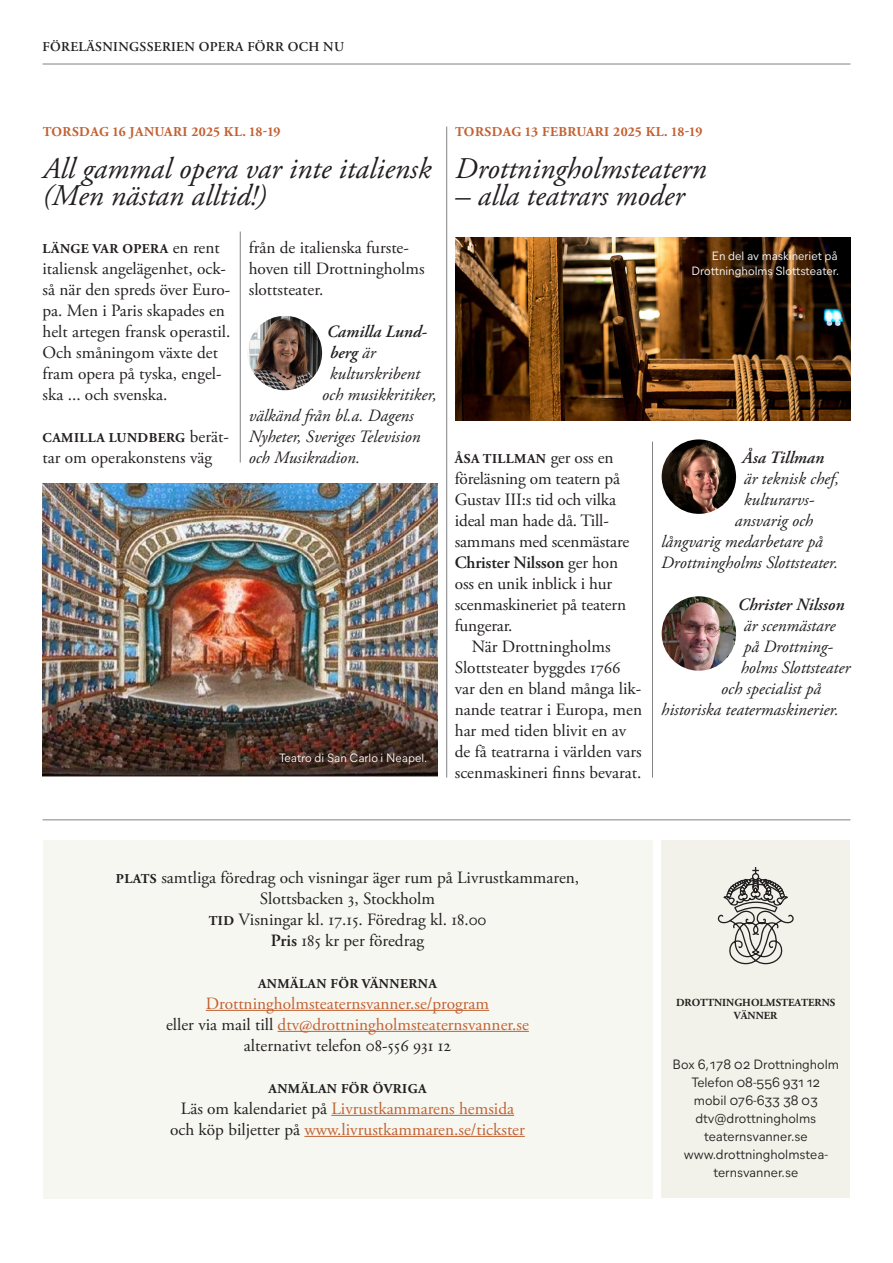
<style>
.page{position:relative;width:893px;height:1263px;background:#fff}
.page>*{position:absolute;margin:0;border:0;box-sizing:border-box;transform-origin:0 0}
.bildbyline{font:italic 30px/27px "Adobe Garamond Pro";color:#231f20}
.text___ej_indrag{font:17.25px/21px "Adobe Garamond Pro";color:#231f20}
.text___ej_indrag-2{font:italic 17.25px "Adobe Garamond Pro";color:#231f20}
.text___ej_indrag-3{font:17.25px/21px "Adobe Garamond Pro";color:#c36132;text-align:center}
.text___indrag{font:17.25px/21px "Adobe Garamond Pro";color:#231f20}
.text___ej_indrag-4{font:italic 600 17.25px "Adobe Garamond Pro";color:#231f20}
.t1{font:700 14.1px "Adobe Garamond Pro";color:#231f20}
.bildtext___neg{font:13.5px/18px "Mier B";color:#231f20;text-align:center}
.text___ej_indrag-5{font:700 13.5px "Adobe Garamond Pro";letter-spacing:.035em;color:#231f20}
.bildbyline-2{font:700 13.5px "Adobe Garamond Pro";letter-spacing:.035em;color:#c36132}
.vinjettrubrik{font:600 13.5px "Adobe Garamond Pro";letter-spacing:.025em;color:#231f20}
.bildtext___neg-2{font:12px/15px "Mier B";color:#fff;text-align:right}
.t2{font:700 10.8px/12.9px "Adobe Garamond Pro";color:#231f20;text-align:center}
.s1{font-weight:400}
.s2{font-weight:400;font-size:17.25px}
.s3{font-weight:600}
.s4{font-weight:700;font-size:13.5px}
.s5{color:#231f20}
</style>
<div class="page">
<div style="left:661px;top:841px;width:189px;height:357px;background:#f3f2ea"></div>
<hr style="left:43px;top:64px;width:807px;height:1px;background:#808285">
<hr style="left:43px;top:819px;width:807px;height:1px;background:#808285">
<div style="left:43px;top:841px;width:609px;height:358px;background:#f6f7f1"></div>
<hr style="left:206px;top:1010px;width:283px;height:1px;background:#c36132">
<hr style="left:278px;top:1031px;width:251px;height:1px;background:#c36132">
<hr style="left:331px;top:1115px;width:183px;height:1px;background:#c36132">
<hr style="left:304px;top:1136px;width:221px;height:1px;background:#c36132">
<svg style="left:717px;top:867px;width:77px;height:97px"></svg>
<hr style="left:652px;top:442px;width:1px;height:336px;background:#808285">
<hr style="left:446px;top:127px;width:1px;height:651px;background:#808285">
<hr style="left:240px;top:232px;width:1px;height:231px;background:#808285">
<img style="left:43px;top:484px;width:395px;height:292px">
<img style="left:455px;top:237px;width:395px;height:184px">
<img style="left:248px;top:316px;width:74px;height:74px;border-radius:37px">
<img style="left:662px;top:439px;width:74px;height:75px;border-radius:37px">
<img style="left:662px;top:596px;width:74px;height:75px;border-radius:37px">
<p class="vinjettrubrik" style="left:43px;top:39px;width:303px">FÖRELÄSNINGSSERIEN OPERA FÖRR OCH NU</p>
<p class="bildbyline-2" style="left:43px;top:124px;width:239px">TORSDAG 16 JANUARI 2025 KL. 18-19</p>
<p class="bildbyline" style="left:43px;top:156px;width:390px">All gammal opera var inte italiensk (Men nästan alltid!)</p>
<p class="bildbyline-2" style="left:455px;top:124px;width:249px">TORSDAG 13 FEBRUARI 2025 KL. 18-19</p>
<p class="bildbyline" style="left:455px;top:156px;width:253px">Drottningholmsteatern</p>
<p class="bildbyline" style="left:455px;top:183px;width:231px">– alla teatrars moder</p>
<p class="text___ej_indrag" style="left:249px;top:237px;width:177px">från de italienska furste&shy;hoven till Drottningholms slottsteater.</p>
<p class="text___ej_indrag-4" style="left:327px;top:321px;width:102px">Camilla Lund-</p>
<p class="text___ej_indrag-4" style="left:330px;top:342px;width:48px">berg <span class="s1">är</span></p>
<p class="text___ej_indrag-2" style="left:330px;top:363px;width:92px">kulturskribent</p>
<p class="text___ej_indrag-2" style="left:322px;top:384px;width:116px">och musikkritiker,</p>
<p class="text___ej_indrag-2" style="left:249px;top:405px;width:167px">välkänd från bl.a. Dagens</p>
<p class="text___ej_indrag-2" style="left:249px;top:426px;width:173px">Nyheter, Sveriges Television</p>
<p class="text___ej_indrag-2" style="left:249px;top:447px;width:113px">och Musikradion.</p>
<p class="text___ej_indrag-5" style="left:43px;top:240px;width:179px">LÄNGE VAR OPERA <span class="s2">en rent</span></p>
<p class="text___ej_indrag" style="left:43px;top:258px;width:189px">italiensk angelägenhet, ock&shy;så när den spreds över Euro&shy;pa. Men i Paris skapades en helt artegen fransk operastil.<br>Och småningom växte det fram opera på tyska, engel&shy;ska ... och svenska.</p>
<p class="text___ej_indrag-5" style="left:43px;top:429px;width:188px">CAMILLA LUNDBERG <span class="s2">berät-</span></p>
<p class="text___ej_indrag" style="left:43px;top:447px;width:171px">tar om operakonstens väg</p>
<p class="text___ej_indrag-5" style="left:455px;top:450px;width:160px">ÅSA TILLMAN <span class="s2">ger oss en</span></p>
<p class="text___ej_indrag" style="left:455px;top:468px;width:176px">föreläsning om teatern på<br>Gustav III:s tid och vilka ideal man hade då. Till&shy;sammans med scenmästare<br><span class="s3">Christer Nilsson</span> ger hon oss en unik inblick i hur scenmaskineriet på teatern fungerar.</p>
<p class="text___indrag" style="left:455px;top:636px;width:189px;text-indent:17px">När Drottningholms<br>Slottsteater byggdes 1766 var den en bland många lik&shy;nande teatrar i Europa, men har med tiden blivit en av de få teatrarna i världen vars scenmaskineri finns bevarat.</p>
<p class="bildtext___neg-2" style="left:279px;top:749px;width:150px">Teatro di San Carlo i Neapel.</p>
<p class="bildtext___neg-2" style="left:691px;top:247px;width:149px">En del av maskineriet på<br>Drottningholms Slottsteater.</p>
<p class="text___ej_indrag-4" style="left:742px;top:447px;width:83px">Åsa Tillman</p>
<p class="text___ej_indrag-2" style="left:744px;top:468px;width:97px">är teknisk chef,</p>
<p class="text___ej_indrag-2" style="left:744px;top:489px;width:72px">kulturarvs-</p>
<p class="text___ej_indrag-2" style="left:735px;top:510px;width:80px">ansvarig och</p>
<p class="text___ej_indrag-2" style="left:661px;top:531px;width:163px">långvarig medarbetare på</p>
<p class="text___ej_indrag-2" style="left:661px;top:552px;width:178px">Drottningholms Slottsteater.</p>
<p class="text___ej_indrag-4" style="left:738px;top:594px;width:108px">Christer Nilsson</p>
<p class="text___ej_indrag-2" style="left:744px;top:615px;width:93px">är scenmästare</p>
<p class="text___ej_indrag-2" style="left:744px;top:636px;width:91px">på Drottning-</p>
<p class="text___ej_indrag-2" style="left:741px;top:657px;width:111px">holms Slottsteater</p>
<p class="text___ej_indrag-2" style="left:721px;top:678px;width:101px">och specialist på</p>
<p class="text___ej_indrag-2" style="left:661px;top:699px;width:179px">historiska teatermaskinerier.</p>
<p class="text___ej_indrag" style="left:116px;top:867px;width:465px;text-align:center"><span class="s4">PLATS</span> samtliga föredrag och visningar äger rum på Livrustkammaren,<br>Slottsbacken 3, Stockholm</p>
<p class="text___ej_indrag" style="left:209px;top:909px;width:279px;text-align:center"><span class="s4">TID</span> Visningar kl. 17.15. Föredrag kl. 18.00<br><span class="s3">Pris</span> 185 kr per föredrag</p>
<p class="text___ej_indrag-5" style="left:258px;top:975px;width:180px">ANMÄLAN FÖR VÄNNERNA</p>
<p class="text___ej_indrag-3" style="left:166px;top:993px;width:364px">Drottningholmsteaternsvanner.se/program<br><span class="s5">eller via mail till</span> dtv@drottningholmsteaternsvanner.se <span class="s5">alternativt telefon 08-556 931 12</span></p>
<p class="text___ej_indrag-5" style="left:268px;top:1080px;width:159px">ANMÄLAN FÖR ÖVRIGA</p>
<p class="text___ej_indrag-3" style="left:170px;top:1098px;width:356px"><span class="s5">Läs om kalendariet på</span> Livrustkammarens hemsida <span class="s5">och köp biljetter på</span> www.livrustkammaren.se/tickster</p>
<p class="t1" style="left:727px;top:990px;width:58px">VÄNNER</p>
<p class="t2" style="left:676px;top:996px;width:161px">DROTTNINGHOLMSTEATERNS<br>VÄNNER</p>
<p class="bildtext___neg" style="left:673px;top:1054px;width:168px">Box 6, 178 02 Drottningholm<br>Telefon 08-556 931 12<br>mobil 076-633 38 03</p>
<p class="bildtext___neg" style="left:684px;top:1108px;width:146px">dtv@drottningholms teaternsvanner.se www.drottningholmstea&shy;ternsvanner.se</p>
</div>
